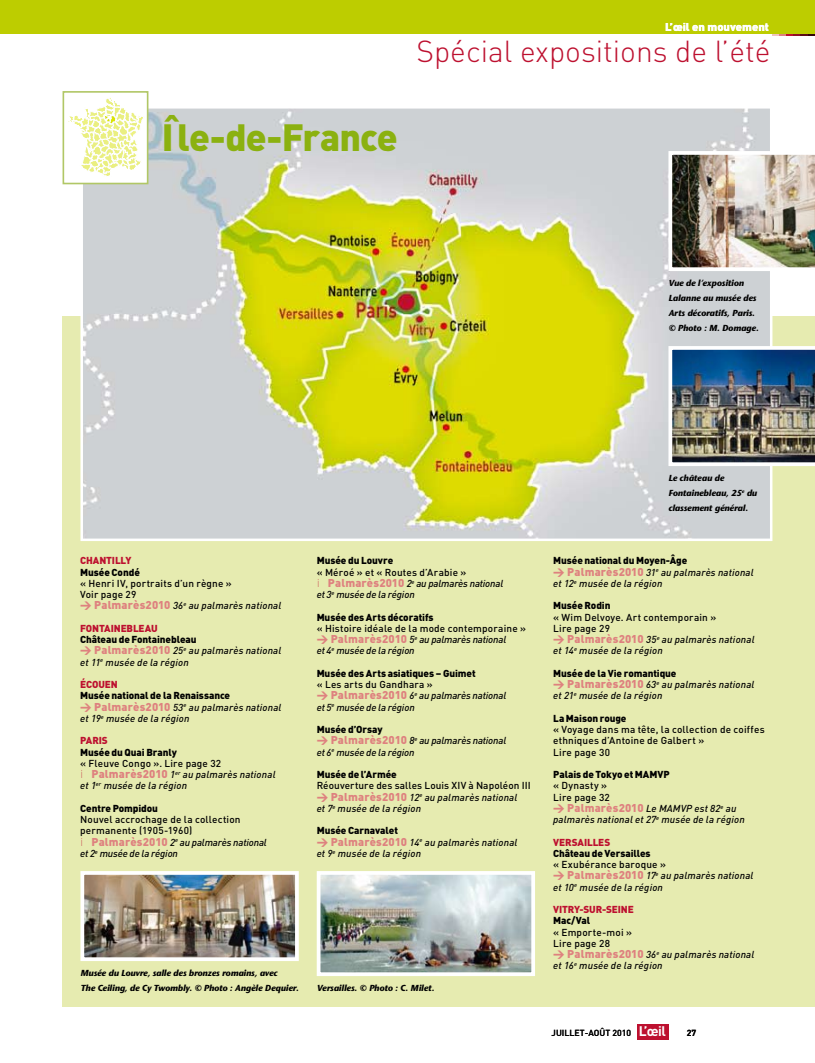
<style>
.page{position:relative;width:815px;height:1063px;background:#fff}
.page>*{position:absolute;margin:0;border:0;box-sizing:border-box;transform-origin:0 0}
.t1{font:900 37.5px "DIN";letter-spacing:-.025em;color:#8bb110}
.t2{font:300 30px "DIN";color:#bd102f}
.t3{font:900 11.25px "DIN";color:#fff}
.t4{font:italic 500 10px/11.2px "DIN";letter-spacing:.015em;color:#000}
.t5{font:500 10px/11.2px "DIN";letter-spacing:.02em;color:#000}
.t6{font:italic 500 10px/11.2px "DIN";letter-spacing:-.015em;color:#000}
.t7{font:900 10px "DIN";letter-spacing:-.01em;color:#000}
.t8{font:900 10px "DIN";letter-spacing:-.01em;color:#bd102f}
.t9{font:italic 700 8.75px/15px "Stone Sans";letter-spacing:-.01em;color:#000}
.t10{font:500 8.75px "DIN";color:#000}
.t11{font:700 8.75px "DIN";color:#000}
.s1{font-weight:900;font-size:11.25px;color:#de817f}
.s2{font-style:italic}
.s3{font-weight:900;font-style:normal}
.s4{font-weight:900;font-style:normal;font-size:11.25px;color:#de817f}
.s5{font-style:normal}
.s6{font-weight:700;font-size:13.75px;color:#fff}
</style>
<div class="page">
<div style="left:0;top:0;width:815px;height:34px;background:#bdcd00"></div>
<div style="left:637px;top:1024px;width:31px;height:16px;background:#bd102f"></div>
<svg style="left:772px;top:34px;width:43px;height:1px"></svg>
<div style="left:63px;top:316px;width:752px;height:690px;background:#e6ebb0"></div>
<img style="left:83px;top:109px;width:686px;height:429px">
<img style="left:668px;top:151px;width:147px;height:120px">
<img style="left:668px;top:346px;width:147px;height:120px">
<svg style="left:62px;top:91px;width:87px;height:94px"></svg>
<img style="left:322px;top:876px;width:208px;height:95px">
<div style="left:317px;top:871px;width:218px;height:105px;border:4px solid #fff"></div>
<img style="left:85px;top:876px;width:209px;height:80px">
<div style="left:80px;top:871px;width:219px;height:90px;border:4px solid #fff"></div>
<p class="t3" style="left:665px;top:19px;width:105px">L’œil en mouvement</p>
<h1 class="t1" style="left:166px;top:112px;width:233px">Île-de-France</h1>
<h2 class="t2" style="left:416px;top:32px;width:356px">Spécial expositions de l’été</h2>
<p class="t9" style="left:668px;top:276px;width:92px">Vue de l’exposition<br>Lalanne au musée des<br>Arts décoratifs, Paris. © Photo : M. Domage.</p>
<p class="t9" style="left:668px;top:471px;width:90px">Le château de<br>Fontainebleau, 25<sup>e</sup> du classement général.</p>
<p class="t8" style="left:80px;top:554px;width:53px">Chantilly</p>
<p class="t7" style="left:80px;top:565px;width:61px">Musée Condé</p>
<p class="t5" style="left:80px;top:577px;width:203px">« Henri IV, portraits d’un règne »<br>Voir page 29<br><span class="s1">&gt; Palmarès2010</span> <span class="s2">36</span><sup>e</sup> <span class="s2">au palmarès national</span></p>
<p class="t8" style="left:80px;top:622px;width:79px">Fontainebleau</p>
<p class="t4" style="left:80px;top:634px;width:203px"><span class="s3">Château de Fontainebleau<br></span><span class="s4">&gt; Palmarès2010</span> 25<sup>e</sup> au palmarès national et 11<sup>e</sup> musée de la région</p>
<p class="t8" style="left:80px;top:678px;width:39px">Écouen</p>
<p class="t4" style="left:80px;top:690px;width:203px"><span class="s3">Musée national de la Renaissance<br></span><span class="s4">&gt; Palmarès2010</span> 53<sup>e</sup> au palmarès national et 19<sup>e</sup> musée de la région</p>
<p class="t8" style="left:80px;top:734px;width:29px">Paris</p>
<p class="t7" style="left:80px;top:745px;width:98px">Musée du Quai Branly</p>
<p class="t5" style="left:80px;top:757px;width:143px">« Fleuve Congo ». Lire page 32</p>
<p class="t4" style="left:91px;top:769px;width:186px"><span class="s4">Palmarès2010</span> 1<sup>er</sup> au palmarès national</p>
<p class="t4" style="left:80px;top:780px;width:108px">et 1<sup>er</sup> musée de la région</p>
<p class="t7" style="left:80px;top:802px;width:79px">Centre Pompidou</p>
<p class="t5" style="left:80px;top:814px;width:162px">Nouvel accrochage de la collection permanente (1905-1960)</p>
<p class="t6" style="left:80px;top:836px;width:188px;text-indent:11px"><span class="s4">Palmarès2010</span> 2<sup>e</sup> au palmarès national et 2<sup>e</sup> musée de la région</p>
<p class="t7" style="left:317px;top:554px;width:78px">Musée du Louvre</p>
<p class="t5" style="left:317px;top:566px;width:151px">« Méroé » et « Routes d’Arabie »</p>
<p class="t6" style="left:328px;top:577px;width:177px"><span class="s4">Palmarès2010</span> 2<sup>e</sup> au palmarès national</p>
<p class="t6" style="left:317px;top:589px;width:100px">et 3<sup>e</sup> musée de la région</p>
<p class="t7" style="left:317px;top:610px;width:118px">Musée des Arts décoratifs</p>
<p class="t5" style="left:317px;top:622px;width:211px">« Histoire idéale de la mode contemporaine » <span class="s1">&gt; Palmarès2010</span> <span class="s2">5</span><sup>e</sup> <span class="s2">au palmarès national<br>et 4</span><sup>e</sup> <span class="s2">musée de la région</span></p>
<p class="t7" style="left:317px;top:667px;width:160px">Musée des Arts asiatiques – Guimet</p>
<p class="t6" style="left:317px;top:679px;width:191px"><span class="s5">« Les arts du Gandhara »<br></span><span class="s4">&gt; Palmarès2010</span> 6<sup>e</sup> au palmarès national et 5<sup>e</sup> musée de la région</p>
<p class="t6" style="left:317px;top:724px;width:191px"><span class="s3">Musée d’Orsay<br></span><span class="s4">&gt; Palmarès2010</span> 8<sup>e</sup> au palmarès national et 6<sup>e</sup> musée de la région</p>
<p class="t7" style="left:317px;top:768px;width:82px">Musée de l’Armée</p>
<p class="t5" style="left:317px;top:780px;width:209px">Réouverture des salles Louis XIV à Napoléon III <span class="s1">&gt; Palmarès2010</span> <span class="s2">12</span><sup>e</sup> <span class="s2">au palmarès national et 7</span><sup>e</sup> <span class="s2">musée de la région</span></p>
<p class="t4" style="left:317px;top:825px;width:202px"><span class="s3">Musée Carnavalet<br></span><span class="s4">&gt; Palmarès2010</span> 14<sup>e</sup> au palmarès national et 9<sup>e</sup> musée de la région</p>
<p class="t9" style="left:80px;top:966px;width:220px">Musée du Louvre, salle des bronzes romains, avec<br>The Ceiling, de Cy Twombly. © Photo : Angèle Dequier.</p>
<p class="t9" style="left:317px;top:981px;width:119px">Versailles. © Photo : C. Milet.</p>
<p class="t4" style="left:553px;top:555px;width:202px"><span class="s3">Musée national du Moyen-Âge<br></span><span class="s4">&gt; Palmarès2010</span> 31<sup>e</sup> au palmarès national et 12<sup>e</sup> musée de la région</p>
<p class="t7" style="left:553px;top:599px;width:59px">Musée Rodin</p>
<p class="t4" style="left:553px;top:611px;width:203px"><span class="s5">« Wim Delvoye. Art contemporain »<br>Lire page 29<br></span><span class="s4">&gt; Palmarès2010</span> 35<sup>e</sup> au palmarès national et 14<sup>e</sup> musée de la région</p>
<p class="t4" style="left:553px;top:667px;width:203px"><span class="s3">Musée de la Vie romantique<br></span><span class="s4">&gt; Palmarès2010</span> 63<sup>e</sup> au palmarès national et 21<sup>e</sup> musée de la région</p>
<p class="t7" style="left:553px;top:712px;width:75px">La Maison rouge</p>
<p class="t5" style="left:553px;top:724px;width:213px">« Voyage dans ma tête, la collection de coiffes ethniques d’Antoine de Galbert »<br>Lire page 30</p>
<p class="t7" style="left:553px;top:768px;width:118px">Palais de Tokyo et MAMVP</p>
<p class="t4" style="left:553px;top:780px;width:193px"><span class="s5">« Dynasty »<br>Lire page 32<br></span><span class="s4">&gt; Palmarès2010</span> Le MAMVP est 82<sup>e</sup> au palmarès national et 27<sup>e</sup> musée de la région</p>
<p class="t8" style="left:553px;top:835px;width:59px">Versailles</p>
<p class="t7" style="left:553px;top:847px;width:99px">Château de Versailles</p>
<p class="t4" style="left:553px;top:859px;width:202px"><span class="s5">« Exubérance baroque »<br></span><span class="s4">&gt; Palmarès2010</span> 17<sup>e</sup> au palmarès national et 10<sup>e</sup> musée de la région</p>
<p class="t8" style="left:553px;top:903px;width:82px">Vitry-sur-Seine</p>
<p class="t7" style="left:553px;top:914px;width:38px">Mac/Val</p>
<p class="t4" style="left:553px;top:926px;width:203px"><span class="s5">« Emporte-moi »<br>Lire page 28<br></span><span class="s4">&gt; Palmarès2010</span> 36<sup>e</sup> au palmarès national et 16<sup>e</sup> musée de la région</p>
<p class="t10" style="left:552px;top:1027px;width:116px">Juillet-août 2010 <span class="s6">L’œil</span></p>
<p class="t11" style="left:687px;top:1027px;width:11px">27</p>
</div>
